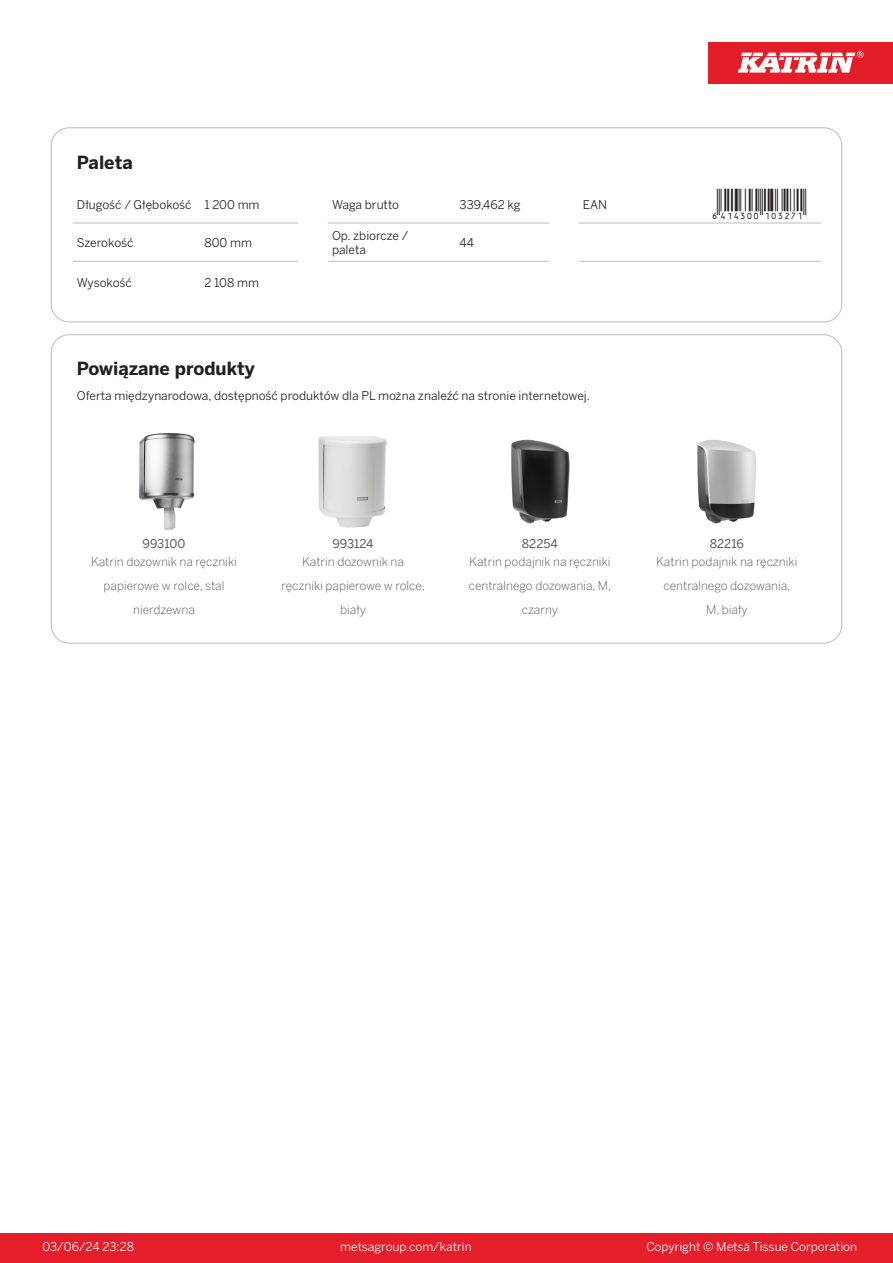
<style>
.page{position:relative;width:893px;height:1263px;background:#fff}
.page>*{position:absolute;margin:0;border:0;box-sizing:border-box;transform-origin:0 0}
.T_EAN{font:30px "Viisas EAN Matala";color:#231f20}
.T_TableHeader{font:700 18px "Benton Sans";color:#231f20}
.T_RelatedName{font:300 12px/24px "Benton Sans";color:#57585a;text-align:center}
.T_TableBody{font:12px "Benton Sans";color:#231f20}
.t1{font:12px "Benton Sans";color:#fff}
.T_RelatedCode{font:12px "Benton Sans";color:#57585a}
</style>
<div class="page">
<div style="left:0;top:1233px;width:893px;height:30px;background:#e41e2b"></div>
<div style="left:708px;top:43px;width:185px;height:41px;background:#e31e28"></div>
<svg style="left:738px;top:51px;width:126px;height:22px"></svg>
<hr style="left:73px;top:223px;width:127px;height:1px;background:#bcbdc0">
<hr style="left:200px;top:223px;width:98px;height:1px;background:#bcbdc0">
<hr style="left:328px;top:223px;width:127px;height:1px;background:#bcbdc0">
<hr style="left:455px;top:223px;width:94px;height:1px;background:#bcbdc0">
<hr style="left:579px;top:223px;width:127px;height:1px;background:#bcbdc0">
<hr style="left:706px;top:223px;width:115px;height:1px;background:#bcbdc0">
<hr style="left:73px;top:261px;width:127px;height:1px;background:#bcbdc0">
<hr style="left:200px;top:261px;width:98px;height:1px;background:#bcbdc0">
<hr style="left:328px;top:261px;width:127px;height:1px;background:#bcbdc0">
<hr style="left:455px;top:261px;width:94px;height:1px;background:#bcbdc0">
<hr style="left:579px;top:261px;width:127px;height:1px;background:#bcbdc0">
<hr style="left:706px;top:261px;width:115px;height:1px;background:#bcbdc0">
<div style="left:51px;top:128px;width:791px;height:194px;border:1px solid #bcbdc0;border-radius:18px"></div>
<img style="left:139px;top:433px;width:56px;height:97px">
<img style="left:318px;top:436px;width:69px;height:92px">
<img style="left:511px;top:439px;width:59px;height:85px">
<img style="left:697px;top:439px;width:60px;height:85px">
<p class="T_TableHeader" style="left:77px;top:151px;width:57px">Paleta</p>
<p class="T_TableBody" style="left:77px;top:197px;width:116px">Długość / Głębokość</p>
<p class="T_TableBody" style="left:204px;top:197px;width:57px">1 200 mm</p>
<p class="T_TableBody" style="left:332px;top:197px;width:69px">Waga brutto</p>
<p class="T_TableBody" style="left:460px;top:197px;width:63px">339,462 kg</p>
<p class="T_TableBody" style="left:583px;top:197px;width:26px">EAN</p>
<p class="T_EAN" style="left:710px;top:188px;width:97px">*6414300103271*</p>
<p class="T_TableBody" style="left:77px;top:235px;width:58px">Szerokość</p>
<p class="T_TableBody" style="left:204px;top:235px;width:49px">800 mm</p>
<p class="T_TableBody" style="left:332px;top:228px;width:78px">Op. zbiorcze /</p>
<p class="T_TableBody" style="left:332px;top:243px;width:35px">paleta</p>
<p class="T_TableBody" style="left:460px;top:235px;width:16px">44</p>
<p class="T_TableBody" style="left:77px;top:276px;width:56px">Wysokość</p>
<p class="T_TableBody" style="left:204px;top:276px;width:56px">2 108 mm</p>
<p class="T_TableHeader" style="left:77px;top:357px;width:179px">Powiązane produkty</p>
<p class="T_TableBody" style="left:77px;top:388px;width:515px">Oferta międzynarodowa, dostępność produktów dla PL można znaleźć na stronie internetowej.</p>
<p class="T_RelatedCode" style="left:143px;top:537px;width:44px">993100</p>
<p class="T_RelatedCode" style="left:332px;top:537px;width:43px">993124</p>
<p class="T_RelatedCode" style="left:522px;top:537px;width:38px">82254</p>
<p class="T_RelatedCode" style="left:710px;top:537px;width:36px">82216</p>
<p class="T_RelatedName" style="left:91px;top:550px;width:147px">Katrin dozownik na ręczniki papierowe w rolce, stal nierdzewna</p>
<p class="T_RelatedName" style="left:281px;top:550px;width:145px">Katrin dozownik na ręczniki papierowe w rolce, biały</p>
<p class="T_RelatedName" style="left:469px;top:550px;width:144px">Katrin podajnik na ręczniki centralnego dozowania, M, czarny</p>
<p class="T_RelatedName" style="left:656px;top:550px;width:143px">Katrin podajnik na ręczniki centralnego dozowania,<br>M, biały</p>
<p class="t1" style="left:43px;top:1239px;width:93px">03/06/24 23:28</p>
<p class="t1" style="left:340px;top:1239px;width:133px">metsagroup.com/katrin</p>
<p class="t1" style="left:646px;top:1239px;width:212px">Copyright © Metsä Tissue Corporation</p>
</div>
